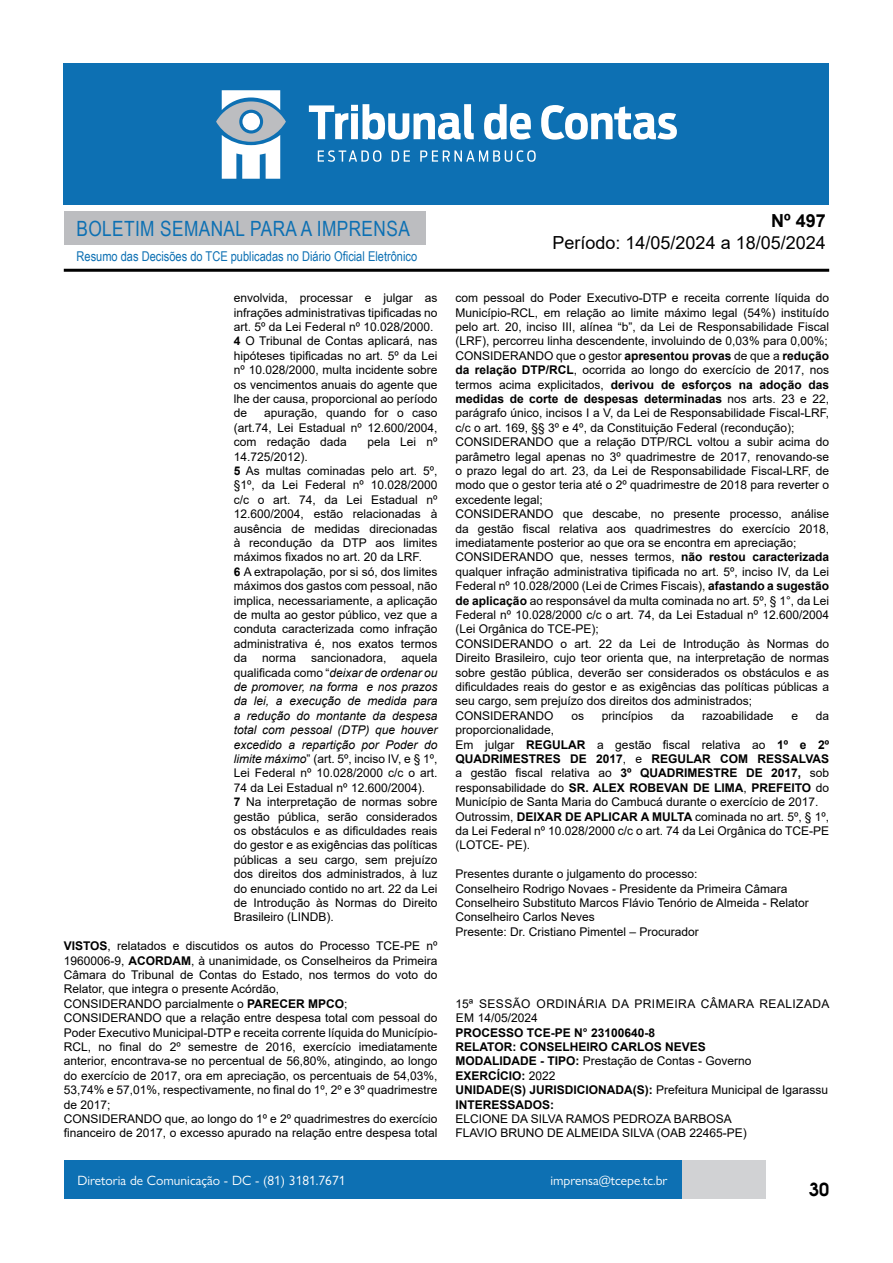
<style>
.page{position:relative;width:893px;height:1263px;background:#fff}
.page>*{position:absolute;margin:0;border:0;box-sizing:border-box;transform-origin:0 0}
.t1{font:21px "Arial Narrow";letter-spacing:.02em;color:#0d70b3}
.t2{font:18px "Arial";color:#000}
.t3{font:700 18px "Arial";color:#000}
.t4{font:600 18px "Avant Garde";color:#000}
.t5{font:13.5px "Gill Sans Nova";color:#fff}
.t6{font:13.5px "Arial Narrow";color:#0d70b3}
.t7{font:12px/14.4px "Arial";color:#000;text-align:justify}
.t8{font:700 12px "Arial";color:#000}
.t9{font:12px/14.4px "Arial";letter-spacing:.035em;color:#000}
.s1{font-weight:700}
.s2{font-style:italic}
.s3{font-weight:400}
</style>
<div class="page">
<div style="left:148px;top:1160px;width:617px;height:39px;background:#d1d2d4"></div>
<div style="left:64px;top:211px;width:361px;height:33px;background:#bcbdc0"></div>
<hr style="left:64px;top:269px;width:765px;height:3px;background:#000">
<div style="left:64px;top:64px;width:765px;height:141px;background:#0d70b3"></div>
<svg style="left:309px;top:104px;width:165px;height:36px"></svg>
<svg style="left:484px;top:104px;width:47px;height:36px"></svg>
<svg style="left:541px;top:105px;width:136px;height:35px"></svg>
<svg style="left:318px;top:150px;width:63px;height:12px"></svg>
<svg style="left:392px;top:150px;width:18px;height:12px"></svg>
<svg style="left:420px;top:150px;width:116px;height:12px"></svg>
<svg style="left:216px;top:90px;width:70px;height:89px"></svg>
<div style="left:64px;top:1160px;width:617px;height:39px;background:#0d70b3"></div>
<h1 class="t1" style="left:77px;top:213px;width:335px">BOLETIM SEMANAL PARA A IMPRENSA</h1>
<p class="t6" style="left:77px;top:246px;width:342px">Resumo das Decisões do TCE publicadas no Diário Oficial Eletrônico</p>
<p class="t7" style="left:234px;top:291px;width:205px">envolvida, processar e julgar as infrações administrativas tipificadas no art. 5º da Lei Federal nº 10.028/2000.</p>
<p class="t7" style="left:234px;top:334px;width:205px"><span class="s1">4</span> O Tribunal de Contas aplicará, nas hipóteses tipificadas no art. 5º da Lei nº 10.028/2000, multa incidente sobre os vencimentos anuais do agente que lhe der causa, proporcional ao período de</p>
<p class="t7" style="left:234px;top:406px;width:205px;text-indent:30px">apuração, quando for o caso (art.74, Lei Estadual nº 12.600/2004, com redação dada</p>
<p class="t7" style="left:367px;top:435px;width:72px">pela Lei nº</p>
<p class="t7" style="left:234px;top:449px;width:76px">14.725/2012).</p>
<p class="t7" style="left:234px;top:463px;width:205px"><span class="s1">5</span> As multas cominadas pelo art. 5º, §1º, da Lei Federal nº 10.028/2000 c/c o art. 74, da Lei Estadual nº 12.600/2004, estão relacionadas à ausência de medidas direcionadas à recondução da DTP aos limites máximos fixados no art. 20 da LRF.</p>
<p class="t7" style="left:234px;top:564px;width:205px"><span class="s1">6</span> A extrapolação, por si só, dos limites máximos dos gastos com pessoal, não implica, necessariamente, a aplicação de multa ao gestor público, vez que a conduta caracterizada como infração administrativa é, nos exatos termos da norma sancionadora, aquela qualificada como “<span class="s2">deixar de ordenar ou de promover, na forma e nos prazos da lei, a execução de medida para a redução do montante da despesa total com pessoal (DTP) que houver excedido a repartição por Poder do limite máximo</span>” (art. 5º, inciso IV, e § 1º, Lei Federal nº 10.028/2000 c/c o art.<br>74 da Lei Estadual nº 12.600/2004).</p>
<p class="t7" style="left:234px;top:795px;width:205px"><span class="s1">7</span> Na interpretação de normas sobre gestão pública, serão considerados os obstáculos e as dificuldades reais do gestor e as exigências das políticas públicas a seu cargo, sem prejuízo dos direitos dos administrados, à luz do enunciado contido no art. 22 da Lei de Introdução às Normas do Direito Brasileiro (LINDB).</p>
<p class="t7" style="left:64px;top:939px;width:375px"><span class="s1">VISTOS</span>, relatados e discutidos os autos do Processo TCE-PE nº 1960006-9, <span class="s1">ACORDAM</span>, à unanimidade, os Conselheiros da Primeira Câmara do Tribunal de Contas do Estado, nos termos do voto do Relator, que integra o presente Acórdão,</p>
<p class="t7" style="left:64px;top:996px;width:285px">CONSIDERANDO parcialmente o <span class="s1">PARECER MPCO</span>;</p>
<p class="t7" style="left:64px;top:1011px;width:375px">CONSIDERANDO que a relação entre despesa total com pessoal do Poder Executivo Municipal-DTP e receita corrente líquida do Município-RCL, no final do 2º semestre de 2016, exercício imediatamente anterior, encontrava-se no percentual de 56,80%, atingindo, ao longo do exercício de 2017, ora em apreciação, os percentuais de 54,03%, 53,74% e 57,01%, respectivamente, no final do 1º, 2º e 3º quadrimestre de 2017;</p>
<p class="t7" style="left:64px;top:1111px;width:375px">CONSIDERANDO que, ao longo do 1º e 2º quadrimestres do exercício financeiro de 2017, o excesso apurado na relação entre despesa total</p>
<h2 class="t3" style="left:771px;top:208px;width:56px">Nº 497</h2>
<h2 class="t2" style="left:552px;top:230px;width:275px">Período: 14/05/2024 a 18/05/2024</h2>
<p class="t7" style="left:455px;top:291px;width:375px">com pessoal do Poder Executivo-DTP e receita corrente líquida do Município-RCL, em relação ao limite máximo legal (54%) instituído pelo art. 20, inciso III, alínea “b”, da Lei de Responsabilidade Fiscal (LRF), percorreu linha descendente, involuindo de 0,03% para 0,00%;</p>
<p class="t7" style="left:455px;top:348px;width:375px">CONSIDERANDO que o gestor <span class="s1">apresentou provas</span> de que a <span class="s1">redução da relação DTP/RCL</span>, ocorrida ao longo do exercício de 2017, nos termos acima explicitados, <span class="s1">derivou de esforços na adoção das medidas de corte de despesas determinadas</span> nos arts. 23 e 22, parágrafo único, incisos I a V, da Lei de Responsabilidade Fiscal-LRF, c/c o art. 169, §§ 3º e 4º, da Constituição Federal (recondução);</p>
<p class="t7" style="left:455px;top:435px;width:375px">CONSIDERANDO que a relação DTP/RCL voltou a subir acima do parâmetro legal apenas no 3º quadrimestre de 2017, renovando-se o prazo legal do art. 23, da Lei de Responsabilidade Fiscal-LRF, de modo que o gestor teria até o 2º quadrimestre de 2018 para reverter o excedente legal;</p>
<p class="t7" style="left:455px;top:507px;width:375px">CONSIDERANDO que descabe, no presente processo, análise da gestão fiscal relativa aos quadrimestres do exercício 2018, imediatamente posterior ao que ora se encontra em apreciação;</p>
<p class="t7" style="left:455px;top:550px;width:375px">CONSIDERANDO que, nesses termos, <span class="s1">não restou caracterizada </span>qualquer infração administrativa tipificada no art. 5º, inciso IV, da Lei Federal nº 10.028/2000 (Lei de Crimes Fiscais), <span class="s1">afastando a sugestão de aplicação</span> ao responsável da multa cominada no art. 5º, § 1°, da Lei Federal nº 10.028/2000 c/c o art. 74, da Lei Estadual nº 12.600/2004 (Lei Orgânica do TCE-PE);</p>
<p class="t7" style="left:455px;top:636px;width:375px">CONSIDERANDO o art. 22 da Lei de Introdução às Normas do Direito Brasileiro, cujo teor orienta que, na interpretação de normas sobre gestão pública, deverão ser considerados os obstáculos e as dificuldades reais do gestor e as exigências das políticas públicas a seu cargo, sem prejuízo dos direitos dos administrados;</p>
<p class="t7" style="left:455px;top:708px;width:100px">CONSIDERANDO</p>
<p class="t7" style="left:571px;top:708px;width:14px">os</p>
<p class="t7" style="left:602px;top:708px;width:53px">princípios</p>
<p class="t7" style="left:671px;top:708px;width:15px">da</p>
<p class="t7" style="left:702px;top:708px;width:73px">razoabilidade</p>
<p class="t7" style="left:791px;top:708px;width:8px">e</p>
<p class="t7" style="left:816px;top:708px;width:15px">da</p>
<p class="t7" style="left:455px;top:723px;width:100px">proporcionalidade,</p>
<p class="t7" style="left:455px;top:737px;width:375px">Em julgar <span class="s1">REGULAR</span> a gestão fiscal relativa ao <span class="s1">1º e 2º QUADRIMESTRES DE 2017</span>, e <span class="s1">REGULAR COM RESSALVAS </span>a gestão fiscal relativa ao <span class="s1">3º QUADRIMESTRE DE 2017,</span> sob responsabilidade do <span class="s1">SR. ALEX ROBEVAN DE LIMA</span>, <span class="s1">PREFEITO</span> do Município de Santa Maria do Cambucá durante o exercício de 2017.</p>
<p class="t7" style="left:455px;top:809px;width:375px">Outrossim, <span class="s1">DEIXAR DE APLICAR A MULTA</span> cominada no art. 5º, § 1º, da Lei Federal nº 10.028/2000 c/c o art. 74 da Lei Orgânica do TCE-PE (LOTCE- PE).</p>
<p class="t7" style="left:455px;top:867px;width:244px">Presentes durante o julgamento do processo:</p>
<p class="t7" style="left:455px;top:881px;width:334px">Conselheiro Rodrigo Novaes - Presidente da Primeira Câmara</p>
<p class="t7" style="left:455px;top:895px;width:355px">Conselheiro Substituto Marcos Flávio Tenório de Almeida - Relator</p>
<p class="t7" style="left:455px;top:910px;width:141px">Conselheiro Carlos Neves</p>
<p class="t7" style="left:455px;top:924px;width:245px">Presente: Dr. Cristiano Pimentel – Procurador</p>
<p class="t9" style="left:455px;top:996px;width:376px">15ª SESSÃO ORDINÁRIA DA PRIMEIRA CÂMARA REALIZADA<br>EM 14/05/2024</p>
<p class="t8" style="left:455px;top:1024px;width:201px">PROCESSO TCE-PE N° 23100640-8</p>
<p class="t8" style="left:455px;top:1038px;width:252px">RELATOR: CONSELHEIRO CARLOS NEVES</p>
<p class="t7" style="left:455px;top:1054px;width:298px"><span class="s1">MODALIDADE - TIPO:</span> Prestação de Contas - Governo</p>
<p class="t8" style="left:455px;top:1067px;width:102px">EXERCÍCIO: <span class="s3">2022</span></p>
<p class="t7" style="left:455px;top:1083px;width:374px"><span class="s1">UNIDADE(S) JURISDICIONADA(S):</span> Prefeitura Municipal de Igarassu</p>
<p class="t8" style="left:455px;top:1096px;width:100px">INTERESSADOS:</p>
<p class="t7" style="left:455px;top:1111px;width:278px">ELCIONE DA SILVA RAMOS PEDROZA BARBOSA</p>
<p class="t7" style="left:455px;top:1126px;width:293px">FLAVIO BRUNO DE ALMEIDA SILVA (OAB 22465-PE)</p>
<p class="t5" style="left:77px;top:1172px;width:270px">Diretoria de Comunicação - DC - (81) 3181.7671</p>
<p class="t5" style="left:550px;top:1172px;width:119px">imprensa@tcepe.tc.br</p>
<h2 class="t4" style="left:809px;top:1177px;width:22px">30</h2>
</div>
